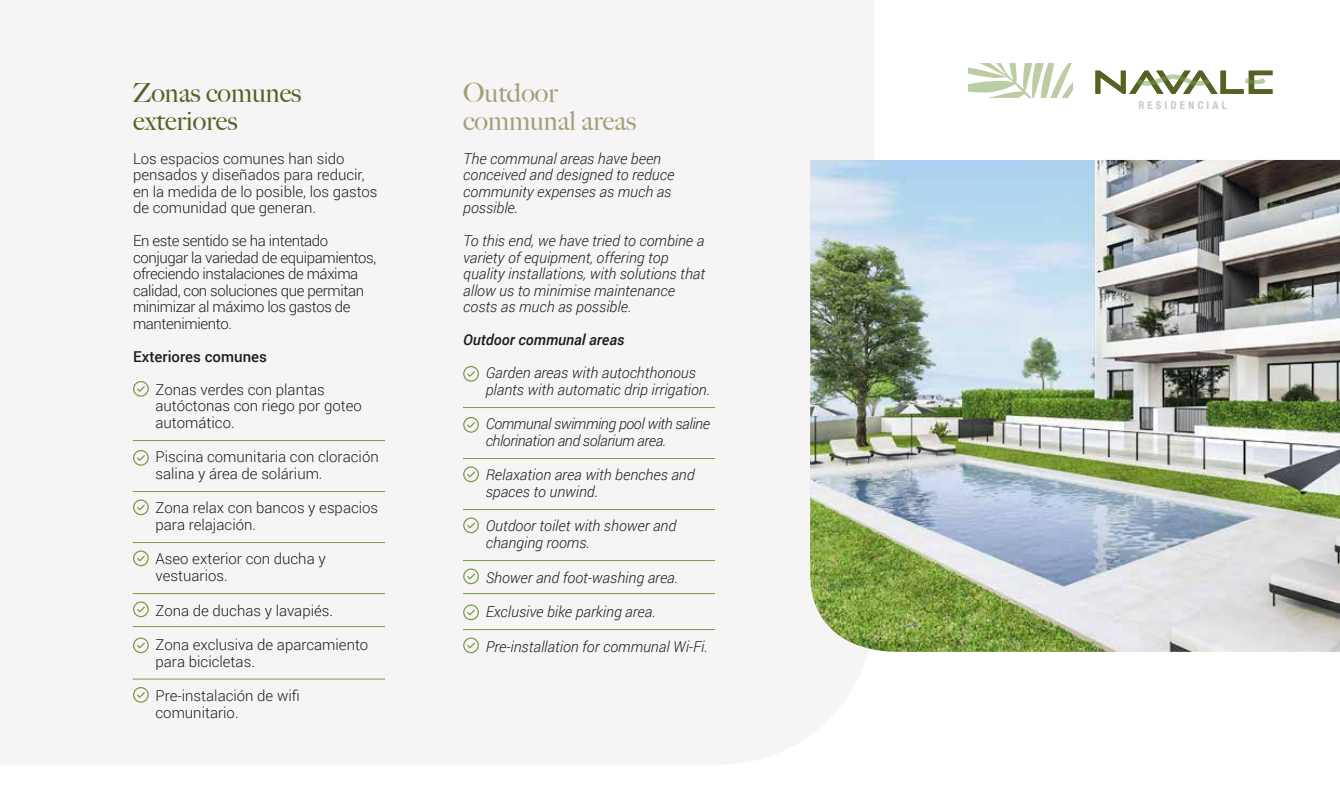
<style>
.page{position:relative;width:1340px;height:808px;background:#fff}
.page>*{position:absolute;margin:0;border:0;box-sizing:border-box;transform-origin:0 0}
.t1{font:500 26.4px/28.5px "Big Caslon";color:#556223}
.t2{font:500 26.4px/28.5px "Big Caslon";color:#9fa078}
.t3{font:italic 300 15px/16.5px "Roboto";color:#1d1d1b}
.t4{font:300 15px/16.5px "Roboto";color:#1d1d1b}
.t5{font:300 15px/16.5px "Roboto";letter-spacing:-.025em;color:#1d1d1b}
.t6{font:italic 300 15px/16.5px "Roboto";letter-spacing:-.025em;color:#1d1d1b}
.t7{font:italic 500 15px "Roboto";color:#1d1d1b}
.t8{font:500 15px "Roboto";color:#1d1d1b}
.t9{font:700 condensed 10.8px "Helvetica Neue LT Std";letter-spacing:.295em;color:#cfc4c6}
</style>
<div class="page">
<div style="left:0;top:0;width:874px;height:764px;background:#f6f4f5"></div>
<svg style="left:1095px;top:70px;width:178px;height:24px"></svg>
<svg style="left:968px;top:64px;width:104px;height:33px"></svg>
<hr style="left:133px;top:440px;width:252px;height:1px;background:#789b49">
<svg style="left:133px;top:381px;width:16px;height:16px"></svg>
<svg style="left:133px;top:499px;width:16px;height:16px"></svg>
<svg style="left:133px;top:550px;width:16px;height:16px"></svg>
<svg style="left:133px;top:601px;width:16px;height:16px"></svg>
<svg style="left:133px;top:637px;width:16px;height:16px"></svg>
<svg style="left:133px;top:687px;width:16px;height:16px"></svg>
<hr style="left:133px;top:491px;width:252px;height:1px;background:#789b49">
<hr style="left:133px;top:542px;width:252px;height:1px;background:#789b49">
<hr style="left:133px;top:593px;width:252px;height:1px;background:#789b49">
<hr style="left:133px;top:626px;width:252px;height:1px;background:#789b49">
<hr style="left:133px;top:679px;width:252px;height:1px;background:#789b49">
<svg style="left:133px;top:450px;width:16px;height:16px"></svg>
<hr style="left:463px;top:407px;width:252px;height:1px;background:#789b49">
<svg style="left:463px;top:366px;width:16px;height:16px"></svg>
<svg style="left:463px;top:466px;width:16px;height:16px"></svg>
<svg style="left:463px;top:517px;width:16px;height:16px"></svg>
<svg style="left:463px;top:568px;width:16px;height:16px"></svg>
<svg style="left:463px;top:604px;width:16px;height:16px"></svg>
<svg style="left:463px;top:637px;width:16px;height:16px"></svg>
<hr style="left:463px;top:458px;width:252px;height:1px;background:#789b49">
<hr style="left:463px;top:509px;width:252px;height:1px;background:#789b49">
<hr style="left:463px;top:560px;width:252px;height:1px;background:#789b49">
<hr style="left:463px;top:593px;width:252px;height:1px;background:#789b49">
<hr style="left:463px;top:629px;width:252px;height:1px;background:#789b49">
<svg style="left:463px;top:417px;width:16px;height:16px"></svg>
<img style="left:810px;top:160px;width:529px;height:492px">
<h1 class="t1" style="left:133px;top:77px;width:170px">Zonas comunes exteriores</h1>
<p class="t4" style="left:133px;top:150px;width:246px">Los espacios comunes han sido pensados y diseñados para reducir, en la medida de lo posible, los gastos de comunidad que generan.</p>
<p class="t5" style="left:133px;top:232px;width:245px">En este sentido se ha intentado conjugar la variedad de equipamientos, ofreciendo instalaciones de máxima calidad, con soluciones que permitan minimizar al máximo los gastos de mantenimiento.</p>
<p class="t8" style="left:133px;top:346px;width:135px">Exteriores comunes</p>
<p class="t4" style="left:155px;top:381px;width:208px">Zonas verdes con plantas autóctonas con riego por goteo automático.</p>
<p class="t4" style="left:155px;top:448px;width:225px">Piscina comunitaria con cloración salina y área de solárium.</p>
<p class="t4" style="left:155px;top:499px;width:224px">Zona relax con bancos y espacios para relajación.</p>
<p class="t4" style="left:155px;top:550px;width:172px">Aseo exterior con ducha y vestuarios.</p>
<p class="t4" style="left:155px;top:601px;width:179px">Zona de duchas y lavapiés.</p>
<p class="t4" style="left:155px;top:636px;width:214px">Zona exclusiva de aparcamiento para bicicletas.</p>
<p class="t4" style="left:155px;top:687px;width:146px">Pre-instalación de wifi comunitario.</p>
<h1 class="t2" style="left:463px;top:77px;width:175px">Outdoor communal areas</h1>
<p class="t3" style="left:463px;top:150px;width:213px">The communal areas have been conceived and designed to reduce community expenses as much as possible.</p>
<p class="t3" style="left:463px;top:232px;width:243px">To this end, we have tried to combine a variety of equipment, offering top quality installations, with solutions that allow us to minimise maintenance costs as much as possible.</p>
<p class="t7" style="left:463px;top:330px;width:163px">Outdoor communal areas</p>
<p class="t3" style="left:485px;top:364px;width:226px">Garden areas with autochthonous plants with automatic drip irrigation.</p>
<p class="t6" style="left:485px;top:415px;width:226px">Communal swimming pool with saline chlorination and solarium area.</p>
<p class="t3" style="left:485px;top:466px;width:210px">Relaxation area with benches and spaces to unwind.</p>
<p class="t3" style="left:485px;top:517px;width:192px">Outdoor toilet with shower and changing rooms.</p>
<p class="t3" style="left:485px;top:568px;width:194px">Shower and foot-washing area.</p>
<p class="t3" style="left:485px;top:603px;width:172px">Exclusive bike parking area.</p>
<p class="t3" style="left:485px;top:637px;width:224px">Pre-installation for communal Wi-Fi.</p>
<p class="t9" style="left:1138px;top:98px;width:90px">RESIDENCIAL</p>
</div>
